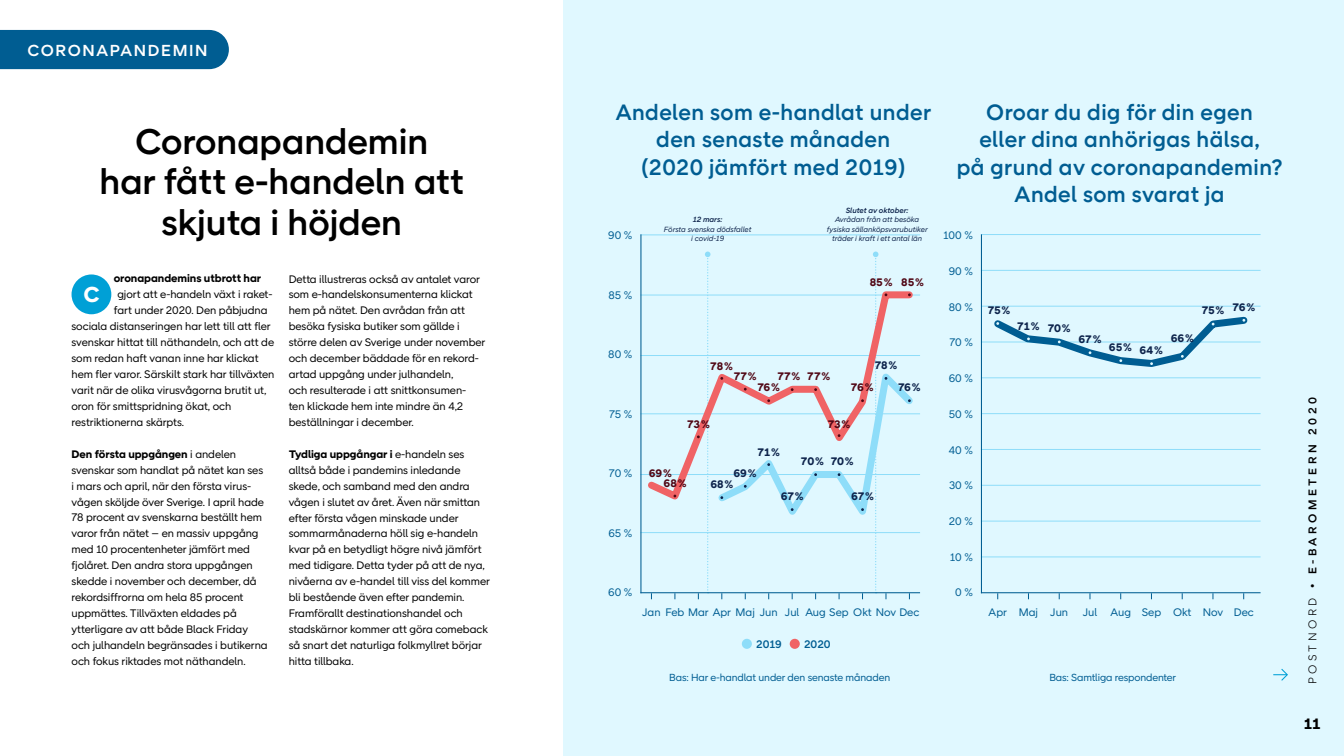
<style>
.page{position:relative;width:1344px;height:756px;background:#fff}
.page>*{position:absolute;margin:0;border:0;box-sizing:border-box;transform-origin:0 0}
.t1{font:500 36.5px/40.4px "Post Nord Sans";color:#000;text-align:center}
.t2{font:500 22.75px/27.3px "Post Nord Sans";letter-spacing:.02em;color:#005d92;text-align:center}
.t3{font:700 22.19px "Post Nord Sans";color:#fff}
.t4{font:500 16.38px "Post Nord Sans";letter-spacing:.1em;color:#fff}
.t5{font:700 15.4px "Post Nord Sans";color:#000}
.t6{font:500 11.55px "Post Nord Sans";letter-spacing:.3em;color:#000}
.t7{font:11.2px/15.9px "Post Nord Sans";letter-spacing:-.005em;color:#000}
.t8{font:11.2px "Post Nord Sans";color:#005d92}
.t9{font:700 11.2px "Post Nord Sans";letter-spacing:-.005em;color:#0d234b}
.t10{font:700 11.2px/10.7px "Post Nord Sans";color:#500715}
.t11{font:700 11.2px "Post Nord Sans";letter-spacing:-.005em;color:#000}
.t12{font:500 11.2px "Post Nord Sans";color:#005d92}
.t13{font:10.5px "Post Nord Sans";letter-spacing:-.01em;color:#005d92}
.t14{font:italic 7.7px/9.2px "Post Nord Sans";color:#0d234b;text-align:center}
.t15{font:italic 500 7.7px "Post Nord Sans";color:#0d234b}
.s1{font-weight:700}
.s2{font-weight:300}
</style>
<div class="page">
<div style="left:563px;top:0;width:781px;height:756px;background:#e0f8ff"></div>
<div style="left:72px;top:274px;width:39px;height:40px;background:#00a0d6;border-radius:50%"></div>
<hr style="left:640px;top:235px;width:280px;height:1px;background:#8eddf9">
<div style="left:742px;top:639px;width:10px;height:10px;background:#8eddf9;border-radius:50%"></div>
<div style="left:790px;top:639px;width:10px;height:10px;background:#f06365;border-radius:50%"></div>
<hr style="left:640px;top:592px;width:280px;height:1px;background:#005d92">
<hr style="left:640px;top:532px;width:280px;height:1px;background:#8eddf9">
<hr style="left:640px;top:474px;width:280px;height:1px;background:#8eddf9">
<hr style="left:640px;top:414px;width:280px;height:1px;background:#8eddf9">
<hr style="left:640px;top:355px;width:280px;height:1px;background:#8eddf9">
<hr style="left:981px;top:449px;width:280px;height:1px;background:#8eddf9">
<hr style="left:981px;top:342px;width:280px;height:1px;background:#8eddf9">
<hr style="left:981px;top:234px;width:280px;height:1px;background:#8eddf9">
<hr style="left:981px;top:270px;width:280px;height:1px;background:#8eddf9">
<hr style="left:981px;top:306px;width:280px;height:1px;background:#8eddf9">
<hr style="left:981px;top:378px;width:280px;height:1px;background:#8eddf9">
<hr style="left:981px;top:413px;width:280px;height:1px;background:#8eddf9">
<hr style="left:981px;top:485px;width:280px;height:1px;background:#8eddf9">
<hr style="left:981px;top:521px;width:280px;height:1px;background:#8eddf9">
<hr style="left:981px;top:557px;width:280px;height:1px;background:#8eddf9">
<hr style="left:640px;top:295px;width:280px;height:1px;background:#8eddf9">
<hr style="left:981px;top:234px;width:1px;height:359px;background:#005d92">
<hr style="left:981px;top:592px;width:280px;height:1px;background:#005d92">
<svg style="left:642px;top:294px;width:55px;height:206px"></svg>
<svg style="left:697px;top:252px;width:222px;height:347px"></svg>
<svg style="left:988px;top:316px;width:264px;height:51px"></svg>
<svg style="left:1273px;top:669px;width:15px;height:12px"></svg>
<hr style="left:640px;top:234px;width:1px;height:359px;background:#005d92">
<div style="left:0;top:30px;width:229px;height:39px;background:#005d92"></div>
<h3 class="t4" style="left:27px;top:41px;width:182px">CORONAPANDEMIN</h3>
<h1 class="t1" style="left:100px;top:121px;width:366px">Coronapandemin<br>har fått e-handeln att skjuta i höjden</h1>
<p class="t11" style="left:114px;top:272px;width:149px">oronapandemins utbrott har</p>
<p class="t7" style="left:117px;top:287px;width:157px">gjort att e-handeln växt i raket-</p>
<p class="t7" style="left:114px;top:303px;width:155px">fart under 2020. Den påbjudna</p>
<p class="t7" style="left:72px;top:318px;width:201px">sociala distanseringen har lett till att fler</p>
<p class="t7" style="left:72px;top:334px;width:204px">svenskar hittat till näthandeln, och att de</p>
<p class="t7" style="left:72px;top:350px;width:189px">som redan haft vanan inne har klickat</p>
<p class="t7" style="left:72px;top:366px;width:205px">hem fler varor. Särskilt stark har tillväxten</p>
<p class="t7" style="left:72px;top:382px;width:196px">varit när de olika virusvågorna brutit ut,</p>
<p class="t7" style="left:72px;top:398px;width:161px">oron för smittspridning ökat, och</p>
<p class="t7" style="left:72px;top:414px;width:114px">restriktionerna skärpts.</p>
<p class="t7" style="left:72px;top:446px;width:198px"><span class="s1">Den första uppgången</span> i andelen svenskar som handlat på nätet kan ses i mars och april, när den första virus&shy;vågen sköljde över Sverige. I april hade 78 procent av svenskarna beställt hem varor från nätet – en massiv uppgång med 10 procentenheter jämfört med fjolåret. Den andra stora uppgången skedde i november och december, då rekordsiffrorna om hela 85 procent uppmättes. Tillväxten eldades på ytterligare av att både Black Friday och julhandeln begränsades i butikerna och fokus riktades mot näthandeln.</p>
<h3 class="t3" style="left:83px;top:281px;width:18px">C</h3>
<p class="t7" style="left:289px;top:271px;width:198px">Detta illustreras också av antalet varor som e-handelskonsumenterna klickat hem på nätet. Den avrådan från att besöka fysiska butiker som gällde i större delen av Sverige under november och december bäddade för en rekord&shy;artad uppgång under julhandeln,<br>och resulterade i att snittkonsumen-<br>ten klickade hem inte mindre än 4,2 beställningar i december.</p>
<p class="t7" style="left:289px;top:446px;width:203px"><span class="s1">Tydliga uppgångar i</span> e-handeln ses alltså både i pandemins inledande skede, och samband med den andra vågen i slutet av året. Även när smittan efter första vågen minskade under sommarmånaderna höll sig e-handeln kvar på en betydligt högre nivå jämfört med tidigare. Detta tyder på att de nya, nivåerna av e-handel till viss del kommer bli bestående även efter pandemin.<br>Framförallt destinationshandel och stadskärnor kommer att göra comeback så snart det naturliga folkmyllret börjar hitta tillbaka.</p>
<h2 class="t2" style="left:616px;top:99px;width:317px">Andelen som e-handlat under den senaste månaden<br>(2020 jämfört med 2019)</h2>
<p class="t8" style="left:608px;top:229px;width:26px">90 %</p>
<p class="t8" style="left:608px;top:289px;width:25px">85 %</p>
<p class="t15" style="left:693px;top:215px;width:31px">12 mars:</p>
<p class="t14" style="left:664px;top:224px;width:89px">Första svenska dödsfallet i covid-19</p>
<p class="t15" style="left:846px;top:206px;width:64px">Slutet av oktober:</p>
<p class="t14" style="left:827px;top:215px;width:103px">Avrådan från att besöka fysiska sällanköpsvarubutiker träder i kraft i ett antal län</p>
<p class="t10" style="left:870px;top:276px;width:56px">85 % 85 %</p>
<p class="t8" style="left:608px;top:348px;width:26px">80 %</p>
<p class="t8" style="left:609px;top:408px;width:25px">75 %</p>
<p class="t8" style="left:609px;top:467px;width:25px">70 %</p>
<p class="t8" style="left:608px;top:527px;width:26px">65 %</p>
<p class="t10" style="left:710px;top:361px;width:24px">78 %</p>
<p class="t10" style="left:734px;top:371px;width:24px">77 %</p>
<p class="t10" style="left:757px;top:371px;width:74px;text-indent:20px">77 % 77 %<br>76 %</p>
<p class="t9" style="left:875px;top:358px;width:24px">78 %</p>
<p class="t10" style="left:851px;top:382px;width:24px">76 %</p>
<p class="t9" style="left:898px;top:381px;width:24px">76 %</p>
<p class="t10" style="left:687px;top:419px;width:24px">73 %</p>
<p class="t9" style="left:758px;top:445px;width:24px">71 %</p>
<p class="t10" style="left:664px;top:467px;width:24px;text-indent:-15px">69 %<br>68 %</p>
<p class="t9" style="left:733px;top:466px;width:25px">69 %</p>
<p class="t9" style="left:710px;top:478px;width:24px">68 %</p>
<p class="t10" style="left:828px;top:419px;width:24px">73 %</p>
<p class="t9" style="left:801px;top:455px;width:54px">70 % 70 %</p>
<p class="t9" style="left:781px;top:489px;width:24px">67 %</p>
<p class="t9" style="left:851px;top:489px;width:24px">67 %</p>
<p class="t8" style="left:608px;top:586px;width:26px">60 %</p>
<h2 class="t2" style="left:957px;top:99px;width:327px">Oroar du dig för din egen<br>eller dina anhörigas hälsa,<br>på grund av coronapandemin?<br>Andel som svarat ja</h2>
<p class="t8" style="left:943px;top:229px;width:31px">100 %</p>
<p class="t8" style="left:949px;top:265px;width:26px">90 %</p>
<p class="t8" style="left:949px;top:301px;width:26px">80 %</p>
<p class="t8" style="left:949px;top:336px;width:25px">70 %</p>
<p class="t8" style="left:949px;top:372px;width:26px">60 %</p>
<p class="t8" style="left:949px;top:408px;width:26px">50 %</p>
<p class="t8" style="left:948px;top:443px;width:26px">40 %</p>
<p class="t8" style="left:949px;top:479px;width:25px">30 %</p>
<p class="t8" style="left:949px;top:515px;width:26px">20 %</p>
<p class="t8" style="left:950px;top:550px;width:25px">10 %</p>
<p class="t8" style="left:955px;top:586px;width:19px">0 %</p>
<p class="t9" style="left:1202px;top:302px;width:55px">75 % 76 %</p>
<p class="t9" style="left:988px;top:304px;width:24px">75 %</p>
<p class="t9" style="left:1017px;top:320px;width:55px">71 % 70 %</p>
<p class="t9" style="left:1171px;top:332px;width:25px">66 %</p>
<p class="t9" style="left:1079px;top:333px;width:24px">67 %</p>
<p class="t9" style="left:1109px;top:342px;width:56px">65 % 64 %</p>
<p class="t8" style="left:642px;top:606px;width:279px">Jan Feb Mar Apr Maj Jun Jul Aug Sep Okt Nov Dec</p>
<p class="t8" style="left:989px;top:606px;width:81px">Apr Maj Jun</p>
<p class="t8" style="left:1083px;top:606px;width:173px">Jul Aug Sep Okt Nov Dec</p>
<p class="t12" style="left:756px;top:638px;width:27px">2019</p>
<p class="t12" style="left:804px;top:638px;width:28px">2020</p>
<p class="t13" style="left:669px;top:671px;width:223px">Bas: Har e-handlat under den senaste månaden</p>
<p class="t13" style="left:1049px;top:671px;width:128px">Bas: Samtliga respondenter</p>
<p class="t6" style="left:1306px;top:684px;width:288px;rotate:-90deg"><span class="s2">POSTNORD</span> • E-BAROMETERN 2020</p>
<h3 class="t5" style="left:1304px;top:714px;width:18px">11</h3>
</div>
